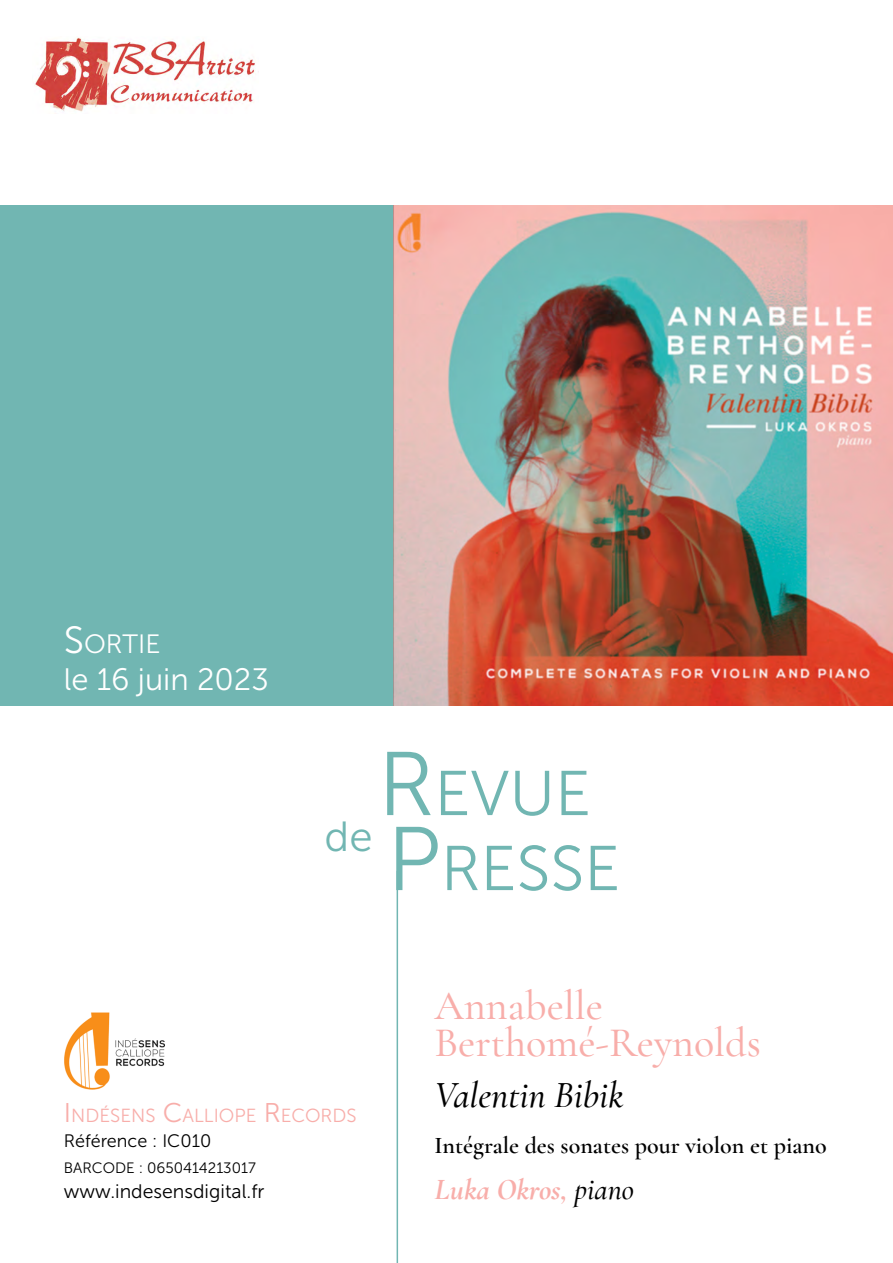
<style>
.page{position:relative;width:893px;height:1263px;background:#fff}
.page>*{position:absolute;margin:0;border:0;box-sizing:border-box;transform-origin:0 0}
.t1{font:63px/75px "Museo Sans 300";color:#71b6b2;text-align:center}
.t2{font:500 42px/36.8px "Cormorant Garamond";color:#f8aeaa}
.t3{font:italic 500 36.75px "Cormorant Garamond";color:#000}
.t4{font:30.9px "Museo Sans 300";color:#fff}
.t5{font:italic 700 30px "Cormorant Garamond";color:#f8aeaa}
.t6{font:26.4px "Museo Sans 300";color:#fff}
.t7{font:600 24px "Cormorant Garamond";color:#000}
.t8{font:19.5px "Museo Sans 300";color:#000}
.t9{font:18.9px "Museo Sans 300";color:#f8aeaa}
.t10{font:18px "Museo Sans 300";color:#000}
.t11{font:15px "Museo Sans 300";color:#000}
.s1{font-size:37.8px}
.s2{font-size:90px}
.s3{font-size:27px}
.s4{font-weight:500;color:#000}
</style>
<div class="page">
<div style="left:0;top:205px;width:399px;height:501px;background:#71b6b2"></div>
<img style="left:35px;top:37px;width:220px;height:75px">
<hr style="left:397px;top:871px;width:1px;height:392px;background:#71b6b2">
<img style="left:393px;top:205px;width:500px;height:501px">
<img style="left:64px;top:1012px;width:101px;height:78px">
<p class="t6" style="left:64px;top:630px;width:98px"><span class="s1">S</span>ORTIE</p>
<p class="t4" style="left:64px;top:663px;width:207px">le 16 juin 2023</p>
<h1 class="t1" style="left:325px;top:756px;width:297px"><span class="s2">R</span>EVUE<br><sup>de</sup> <span class="s2">P</span>RESSE</h1>
<p class="t9" style="left:64px;top:1105px;width:292px"><span class="s3">I</span> NDÉSENS <span class="s3">C</span>ALLIOPE <span class="s3">R</span>ECORDS</p>
<p class="t10" style="left:64px;top:1131px;width:149px">Référence : IC010</p>
<p class="t11" style="left:64px;top:1159px;width:194px">BARCODE : 0650414213017</p>
<p class="t8" style="left:64px;top:1181px;width:202px">www.indesensdigital.fr</p>
<h2 class="t2" style="left:434px;top:987px;width:328px">Annabelle<br>Berthomé-Reynolds</h2>
<h3 class="t3" style="left:434px;top:1073px;width:190px">Valentin Bibik</h3>
<p class="t7" style="left:434px;top:1130px;width:394px">Intégrale des sonates pour violon et piano</p>
<p class="t5" style="left:434px;top:1171px;width:201px">Luka Okros, <span class="s4">piano</span></p>
</div>
